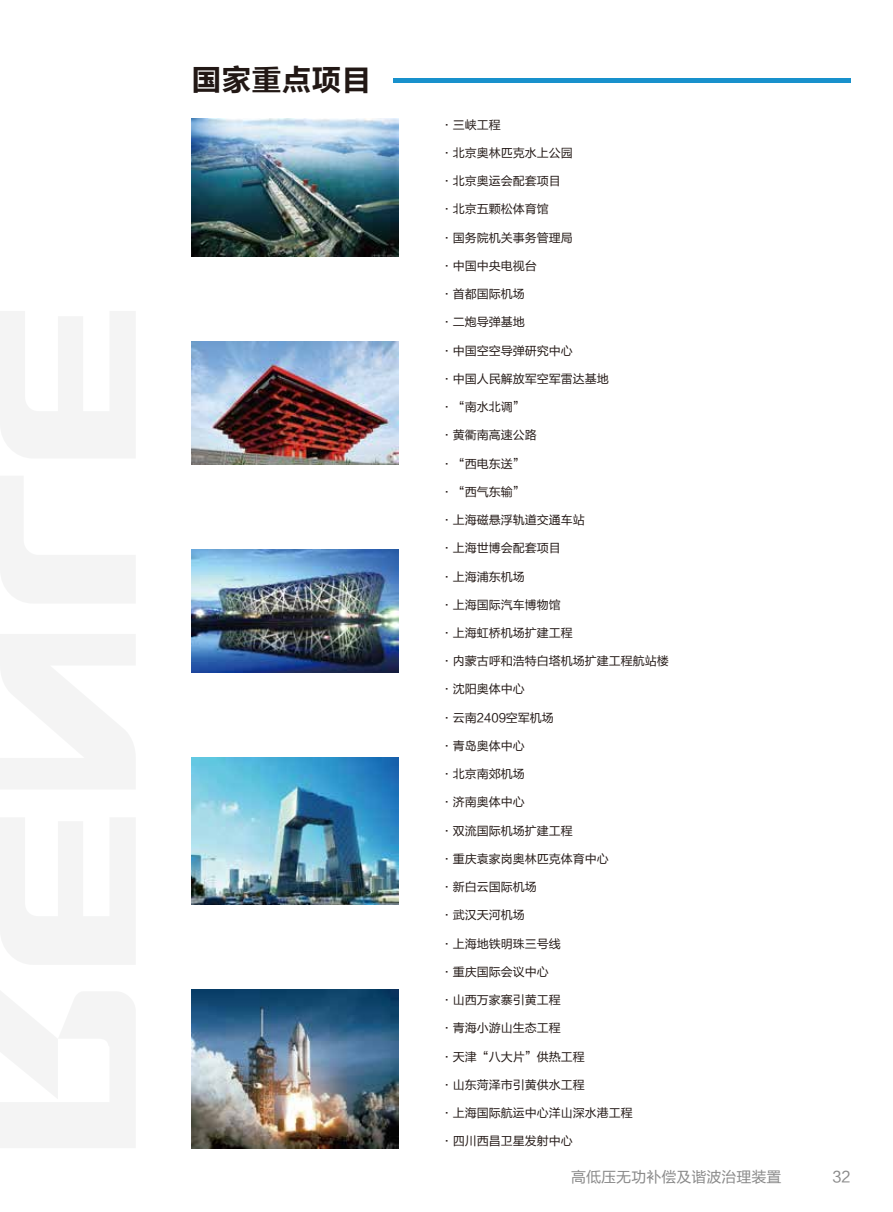
<style>
.page{position:relative;width:893px;height:1212px;background:#fff}
.page>*{position:absolute;margin:0;border:0;box-sizing:border-box;transform-origin:0 0}
.t1{font:30px "FZLTCHJW GB1 0";color:#221815}
.t2{font:15px "FZLTHJW GB1 0";color:#898989}
.t3{font:12px "FZLTHJW GB1 0";color:#221815}
</style>
<div class="page">
<div style="left:393px;top:78px;width:457px;height:5px;background:#1891cc"></div>
<svg style="left:0;top:991px;width:135px;height:157px"></svg>
<svg style="left:0;top:818px;width:135px;height:146px"></svg>
<svg style="left:0;top:311px;width:135px;height:147px"></svg>
<svg style="left:0;top:634px;width:135px;height:155px"></svg>
<svg style="left:0;top:476px;width:135px;height:127px"></svg>
<img style="left:191px;top:341px;width:207px;height:123px">
<img style="left:191px;top:549px;width:207px;height:124px">
<img style="left:191px;top:118px;width:207px;height:138px">
<img style="left:191px;top:758px;width:207px;height:146px">
<img style="left:191px;top:989px;width:207px;height:159px">
<h1 class="t1" style="left:191px;top:63px;width:181px">国家重点项目</h1>
<p class="t3" style="left:441px;top:118px;width:61px">·三峡工程</p>
<p class="t3" style="left:441px;top:146px;width:133px">·北京奥林匹克水上公园</p>
<p class="t3" style="left:441px;top:174px;width:121px">·北京奥运会配套项目</p>
<p class="t3" style="left:441px;top:203px;width:109px">·北京五颗松体育馆</p>
<p class="t3" style="left:441px;top:231px;width:133px">·国务院机关事务管理局</p>
<p class="t3" style="left:441px;top:259px;width:97px">·中国中央电视台</p>
<p class="t3" style="left:441px;top:287px;width:85px">·首都国际机场</p>
<p class="t3" style="left:441px;top:316px;width:85px">·二炮导弹基地</p>
<p class="t3" style="left:441px;top:344px;width:133px">·中国空空导弹研究中心</p>
<p class="t3" style="left:441px;top:372px;width:169px">·中国人民解放军空军雷达基地</p>
<p class="t3" style="left:441px;top:400px;width:85px">·“南水北调”</p>
<p class="t3" style="left:441px;top:428px;width:97px">·黄衢南高速公路</p>
<p class="t3" style="left:441px;top:457px;width:85px">·“西电东送”</p>
<p class="t3" style="left:441px;top:485px;width:85px">·“西气东输”</p>
<p class="t3" style="left:441px;top:513px;width:145px">·上海磁悬浮轨道交通车站</p>
<p class="t3" style="left:441px;top:541px;width:121px">·上海世博会配套项目</p>
<p class="t3" style="left:441px;top:570px;width:85px">·上海浦东机场</p>
<p class="t3" style="left:441px;top:598px;width:121px">·上海国际汽车博物馆</p>
<p class="t3" style="left:441px;top:626px;width:133px">·上海虹桥机场扩建工程</p>
<p class="t3" style="left:441px;top:654px;width:229px">·内蒙古呼和浩特白塔机场扩建工程航站楼</p>
<p class="t3" style="left:441px;top:683px;width:85px">·沈阳奥体中心</p>
<p class="t3" style="left:441px;top:711px;width:115px">·云南2409空军机场</p>
<p class="t3" style="left:441px;top:739px;width:85px">·青岛奥体中心</p>
<p class="t3" style="left:441px;top:767px;width:85px">·北京南郊机场</p>
<p class="t3" style="left:441px;top:796px;width:85px">·济南奥体中心</p>
<p class="t3" style="left:441px;top:824px;width:133px">·双流国际机场扩建工程</p>
<p class="t3" style="left:441px;top:852px;width:169px">·重庆袁家岗奥林匹克体育中心</p>
<p class="t3" style="left:441px;top:880px;width:97px">·新白云国际机场</p>
<p class="t3" style="left:441px;top:909px;width:85px">·武汉天河机场</p>
<p class="t3" style="left:441px;top:937px;width:121px">·上海地铁明珠三号线</p>
<p class="t3" style="left:441px;top:965px;width:109px">·重庆国际会议中心</p>
<p class="t3" style="left:441px;top:993px;width:121px">·山西万家寨引黄工程</p>
<p class="t3" style="left:441px;top:1021px;width:121px">·青海小游山生态工程</p>
<p class="t3" style="left:441px;top:1050px;width:145px">·天津“八大片”供热工程</p>
<p class="t3" style="left:441px;top:1078px;width:145px">·山东菏泽市引黄供水工程</p>
<p class="t3" style="left:441px;top:1106px;width:193px">·上海国际航运中心洋山深水港工程</p>
<p class="t3" style="left:441px;top:1134px;width:133px">·四川西昌卫星发射中心</p>
<p class="t2" style="left:571px;top:1169px;width:212px">高低压无功补偿及谐波治理装置</p>
<p class="t2" style="left:832px;top:1169px;width:19px">32</p>
</div>
